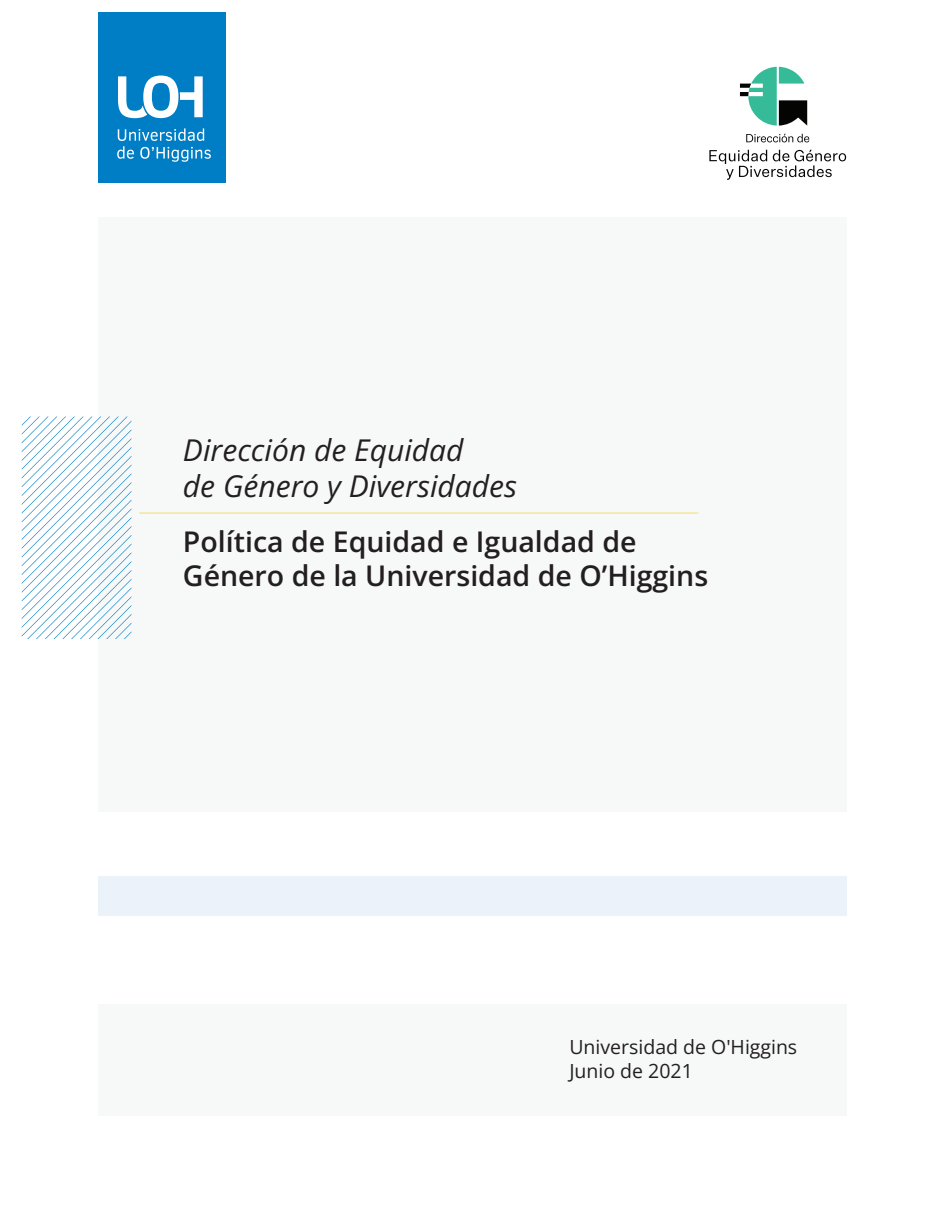
<style>
.page{position:relative;width:944px;height:1214px;background:#fff}
.page>*{position:absolute;margin:0;border:0;box-sizing:border-box;transform-origin:0 0}
.t1{font:italic 30px/36px "Open Sans";color:#231f20}
.t2{font:600 28.5px/34.2px "Open Sans";color:#231f20}
.t3{font:19.5px/23.4px "Open Sans";color:#231f20}
</style>
<div class="page">
<div style="left:98px;top:1004px;width:748px;height:112px;background:#f7f8f8"></div>
<div style="left:98px;top:217px;width:748px;height:594px;background:#f7f8f8"></div>
<div style="left:98px;top:876px;width:748px;height:39px;background:#ebf2fa"></div>
<svg style="left:22px;top:416px;width:109px;height:223px"></svg>
<hr style="left:139px;top:512px;width:559px;height:1px;background:#f4d84c">
<div style="left:98px;top:13px;width:127px;height:170px;background:#007ec5"></div>
<svg style="left:118px;top:75px;width:85px;height:43px"></svg>
<svg style="left:117px;top:128px;width:94px;height:34px"></svg>
<svg style="left:740px;top:67px;width:67px;height:59px"></svg>
<svg style="left:746px;top:134px;width:63px;height:8px"></svg>
<svg style="left:709px;top:150px;width:137px;height:30px"></svg>
<p class="t1" style="left:183px;top:431px;width:335px">Dirección de Equidad<br>de Género y Diversidades</p>
<p class="t2" style="left:183px;top:524px;width:527px">Política de Equidad e Igualdad de<br>Género de la Universidad de O’Higgins</p>
<p class="t3" style="left:569px;top:1035px;width:229px">Universidad de O'Higgins<br>Junio de 2021</p>
</div>
